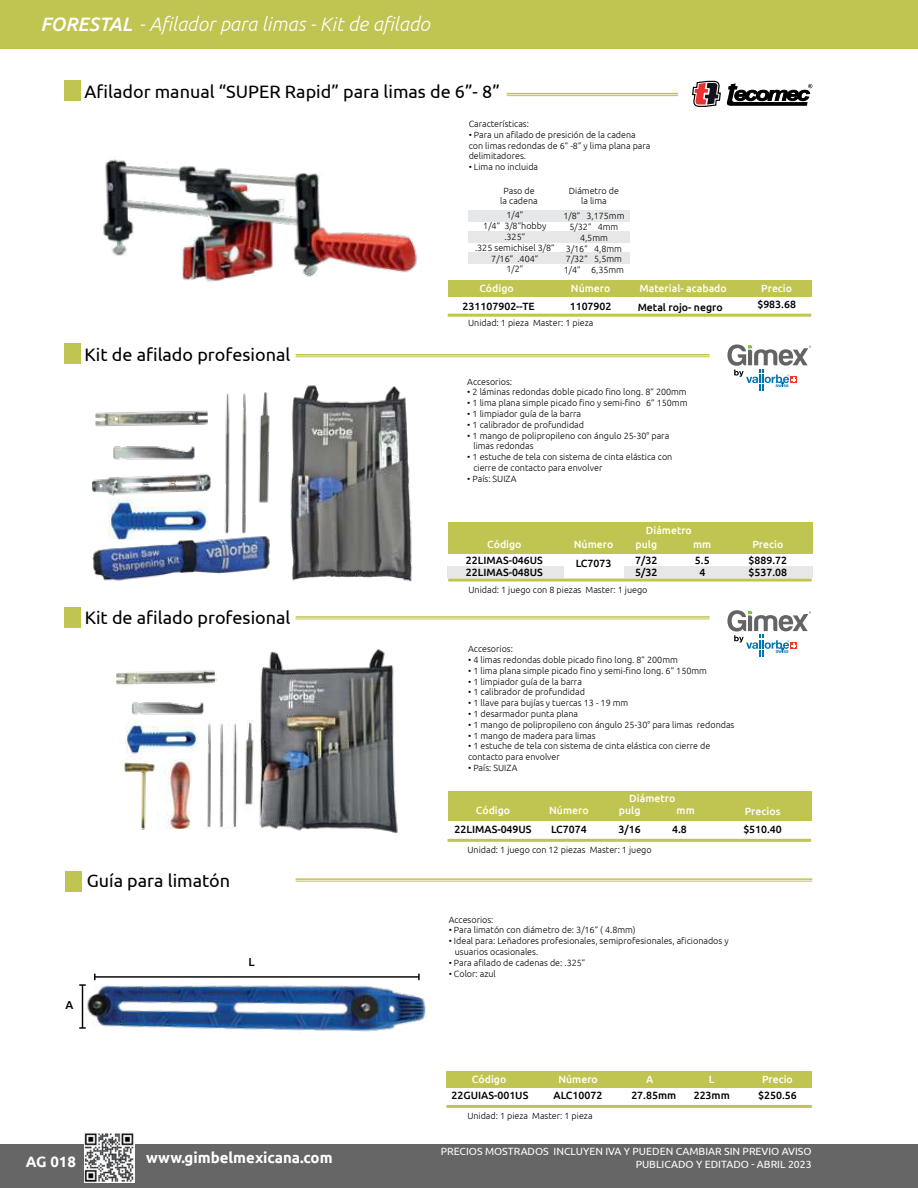
<style>
.page{position:relative;width:918px;height:1188px;background:#fff}
.page>*{position:absolute;margin:0;border:0;box-sizing:border-box;transform-origin:0 0}
.t1{font:italic 300 19.5px "Ubuntu";color:#fff}
.t2{font:18px "Ubuntu";color:#000}
.t3{font:700 15px "Ubuntu";color:#fff}
.t4{font:500 11.55px "Ubuntu";color:#000}
.t5{font:500 10.5px/12px "Ubuntu";color:#000}
.t6{font:500 10.5px "Ubuntu";color:#fff}
.t7{font:10.5px "Ubuntu";color:#fff}
.t8{font:300 9px/10.8px "Ubuntu";color:#000}
.s1{font-weight:500}
</style>
<div class="page">
<div style="left:0;top:1145px;width:917px;height:43px;background:#676667"></div>
<div style="left:0;top:0;width:917px;height:49px;background:#c0c450"></div>
<img style="left:84px;top:1133px;width:50px;height:49px">
<img style="left:102px;top:159px;width:320px;height:123px">
<img style="left:236px;top:649px;width:162px;height:184px">
<img style="left:116px;top:670px;width:101px;height:45px">
<img style="left:207px;top:720px;width:49px;height:108px">
<img style="left:125px;top:718px;width:73px;height:37px">
<img style="left:124px;top:763px;width:31px;height:67px">
<img style="left:164px;top:759px;width:27px;height:70px">
<img style="left:290px;top:385px;width:122px;height:197px">
<img style="left:92px;top:536px;width:178px;height:45px">
<img style="left:92px;top:473px;width:119px;height:26px">
<img style="left:95px;top:410px;width:113px;height:50px">
<img style="left:225px;top:392px;width:45px;height:142px">
<img style="left:109px;top:499px;width:99px;height:41px">
<img style="left:81px;top:980px;width:346px;height:52px">
<hr style="left:507px;top:93px;width:171px;height:1px;background:#c0c450">
<hr style="left:507px;top:95px;width:171px;height:1px;background:#c0c450">
<svg style="left:692px;top:80px;width:120px;height:27px"></svg>
<div style="left:64px;top:81px;width:17px;height:20px;background:#c0c450"></div>
<div style="left:448px;top:280px;width:363px;height:17px;background:#c0c450"></div>
<hr style="left:448px;top:314px;width:363px;height:3px;background:#c0c450">
<div style="left:468px;top:210px;width:162px;height:11px;background:#e6e7e8"></div>
<div style="left:468px;top:231px;width:162px;height:11px;background:#e6e7e8"></div>
<div style="left:468px;top:253px;width:162px;height:11px;background:#e6e7e8"></div>
<svg style="left:727px;top:610px;width:84px;height:46px"></svg>
<svg style="left:727px;top:345px;width:84px;height:46px"></svg>
<hr style="left:296px;top:616px;width:414px;height:2px;background:#c0c450">
<hr style="left:296px;top:619px;width:414px;height:1px;background:#c0c450">
<hr style="left:296px;top:878px;width:516px;height:2px;background:#c0c450">
<hr style="left:296px;top:881px;width:516px;height:1px;background:#c0c450">
<hr style="left:296px;top:354px;width:414px;height:2px;background:#c0c450">
<hr style="left:296px;top:357px;width:414px;height:1px;background:#c0c450">
<div style="left:64px;top:608px;width:17px;height:20px;background:#c0c450"></div>
<hr style="left:448px;top:839px;width:363px;height:3px;background:#c0c450">
<div style="left:448px;top:791px;width:364px;height:30px;background:#c0c450"></div>
<div style="left:448px;top:522px;width:364px;height:31px;background:#c0c450"></div>
<div style="left:64px;top:344px;width:17px;height:20px;background:#c0c450"></div>
<hr style="left:448px;top:579px;width:364px;height:3px;background:#c0c450">
<div style="left:448px;top:566px;width:116px;height:12px;background:#e6e7e8"></div>
<div style="left:624px;top:566px;width:188px;height:12px;background:#e6e7e8"></div>
<div style="left:65px;top:871px;width:17px;height:20px;background:#c0c450"></div>
<div style="left:447px;top:1071px;width:365px;height:17px;background:#c0c450"></div>
<hr style="left:447px;top:1105px;width:365px;height:3px;background:#c0c450">
<hr style="left:95px;top:976px;width:324px;height:2px;background:#000">
<svg style="left:94px;top:974px;width:2px;height:6px"></svg>
<svg style="left:418px;top:974px;width:2px;height:6px"></svg>
<hr style="left:82px;top:985px;width:1px;height:43px;background:#000">
<svg style="left:79px;top:984px;width:7px;height:2px"></svg>
<svg style="left:79px;top:1027px;width:7px;height:2px"></svg>
<h1 class="t1" style="left:40px;top:12px;width:391px"><span class="s1">FORESTAL</span> - Afilador para limas - Kit de afilado</h1>
<h2 class="t2" style="left:85px;top:80px;width:417px">Afilador manual “SUPER Rapid” para limas de 6”- 8”</h2>
<p class="t8" style="left:469px;top:118px;width:62px">Características:</p>
<p class="t8" style="left:469px;top:129px;width:183px">• Para un afilado de presición de la cadena con limas redondas de 6” -8” y lima plana para delimitadores.</p>
<p class="t8" style="left:469px;top:161px;width:71px">• Lima no incluida</p>
<p class="t8" style="left:500px;top:185px;width:39px;text-align:center">Paso de la cadena</p>
<p class="t8" style="left:569px;top:185px;width:52px;text-align:center">Diámetro de la lima</p>
<p class="t8" style="left:475px;top:209px;width:81px;text-align:center">1/4”<br>1/4” 3/8”hobby .325”<br>.325 semichisel 3/8”<br>7/16” .404”<br>1/2”</p>
<p class="t8" style="left:563px;top:210px;width:63px;text-align:center">1/8” 3,175mm<br>5/32” 4mm<br>4,5mm<br>3/16” 4,8mm<br>7/32” 5,5mm<br>1/4” 6,35mm</p>
<p class="t6" style="left:479px;top:282px;width:36px">Código</p>
<p class="t6" style="left:571px;top:282px;width:41px">Número</p>
<p class="t6" style="left:761px;top:282px;width:32px">Precio</p>
<p class="t6" style="left:639px;top:282px;width:89px">Material- acabado</p>
<h2 class="t2" style="left:85px;top:344px;width:207px">Kit de afilado profesional</h2>
<h2 class="t2" style="left:85px;top:607px;width:207px">Kit de afilado profesional</h2>
<h2 class="t2" style="left:87px;top:870px;width:145px">Guía para limatón</h2>
<p class="t4" style="left:66px;top:998px;width:9px">A</p>
<p class="t4" style="left:249px;top:955px;width:8px">L</p>
<p class="t5" style="left:463px;top:300px;width:74px">231107902--TE</p>
<p class="t5" style="left:570px;top:300px;width:43px">1107902</p>
<p class="t5" style="left:638px;top:300px;width:87px">Metal rojo- negro</p>
<p class="t8" style="left:468px;top:318px;width:127px">Unidad: 1 pieza Master: 1 pieza</p>
<p class="t8" style="left:467px;top:376px;width:46px">Accesorios:</p>
<p class="t8" style="left:467px;top:387px;width:221px">• 2 láminas redondas doble picado fino long. 8” 200mm</p>
<p class="t8" style="left:467px;top:397px;width:222px">• 1 lima plana simple picado fino y semi-fino 6” 150mm</p>
<p class="t8" style="left:467px;top:408px;width:115px">• 1 limpiador guía de la barra</p>
<p class="t8" style="left:467px;top:419px;width:118px">• 1 calibrador de profundidad</p>
<p class="t8" style="left:473px;top:430px;width:197px;text-indent:-6px">• 1 mango de polipropileno con ángulo 25-30° para limas redondas</p>
<p class="t8" style="left:473px;top:451px;width:200px;text-indent:-6px">• 1 estuche de tela con sistema de cinta elástica con cierre de contacto para envolver</p>
<p class="t8" style="left:467px;top:473px;width:51px">• País: SUIZA</p>
<p class="t6" style="left:646px;top:524px;width:48px">Diámetro</p>
<p class="t5" style="left:757px;top:298px;width:40px">$983.68</p>
<p class="t6" style="left:487px;top:537px;width:36px">Código</p>
<p class="t6" style="left:574px;top:537px;width:41px">Número</p>
<p class="t6" style="left:636px;top:537px;width:23px">pulg</p>
<p class="t6" style="left:693px;top:537px;width:20px">mm</p>
<p class="t6" style="left:752px;top:537px;width:32px">Precio</p>
<p class="t5" style="left:576px;top:557px;width:37px">LC7073</p>
<p class="t5" style="left:635px;top:554px;width:24px">7/32<br>5/32</p>
<p class="t5" style="left:695px;top:554px;width:16px;text-align:center">5.5<br>4</p>
<p class="t8" style="left:468px;top:584px;width:181px">Unidad: 1 juego con 8 piezas Master: 1 juego</p>
<p class="t5" style="left:466px;top:554px;width:79px">22LIMAS-046US<br>22LIMAS-048US</p>
<p class="t5" style="left:749px;top:554px;width:40px">$889.72 $537.08</p>
<p class="t8" style="left:468px;top:643px;width:46px">Accesorios:</p>
<p class="t8" style="left:468px;top:654px;width:211px">• 4 limas redondas doble picado fino long. 8” 200mm</p>
<p class="t8" style="left:468px;top:665px;width:240px">• 1 lima plana simple picado fino y semi-fino long. 6” 150mm</p>
<p class="t8" style="left:468px;top:676px;width:115px">• 1 limpiador guía de la barra</p>
<p class="t8" style="left:468px;top:687px;width:118px">• 1 calibrador de profundidad</p>
<p class="t8" style="left:468px;top:697px;width:162px">• 1 llave para bujías y tuercas 13 - 19 mm</p>
<p class="t8" style="left:468px;top:708px;width:112px">• 1 desarmador punta plana</p>
<p class="t8" style="left:468px;top:719px;width:268px">• 1 mango de polipropileno con ángulo 25-30° para limas redondas</p>
<p class="t8" style="left:468px;top:730px;width:129px">• 1 mango de madera para limas</p>
<p class="t8" style="left:468px;top:741px;width:244px">• 1 estuche de tela con sistema de cinta elástica con cierre de contacto para envolver</p>
<p class="t8" style="left:468px;top:762px;width:51px">• País: SUIZA</p>
<p class="t6" style="left:629px;top:791px;width:48px">Diámetro</p>
<p class="t6" style="left:476px;top:804px;width:36px">Código</p>
<p class="t6" style="left:549px;top:804px;width:41px">Número</p>
<p class="t6" style="left:619px;top:804px;width:23px">pulg</p>
<p class="t6" style="left:677px;top:804px;width:20px">mm</p>
<p class="t6" style="left:745px;top:805px;width:37px">Precios</p>
<p class="t5" style="left:454px;top:823px;width:79px">22LIMAS-049US</p>
<p class="t5" style="left:551px;top:823px;width:37px">LC7074</p>
<p class="t5" style="left:619px;top:823px;width:24px">3/16</p>
<p class="t5" style="left:672px;top:823px;width:16px">4.8</p>
<p class="t5" style="left:743px;top:823px;width:40px">$510.40</p>
<p class="t8" style="left:468px;top:844px;width:186px">Unidad: 1 juego con 12 piezas Master: 1 juego</p>
<p class="t8" style="left:449px;top:914px;width:46px">Accesorios:</p>
<p class="t8" style="left:449px;top:925px;width:189px">• Para limatón con diámetro de: 3/16” ( 4.8mm)</p>
<p class="t8" style="left:455px;top:935px;width:275px;text-indent:-6px">• Ideal para: Leñadores profesionales, semiprofesionales, aficionados y usuarios ocasionales.</p>
<p class="t8" style="left:449px;top:957px;width:138px">• Para afilado de cadenas de: .325”</p>
<p class="t8" style="left:449px;top:968px;width:49px">• Color: azul</p>
<p class="t6" style="left:472px;top:1073px;width:36px">Código</p>
<p class="t6" style="left:558px;top:1073px;width:41px">Número</p>
<p class="t6" style="left:646px;top:1073px;width:9px">A</p>
<p class="t6" style="left:709px;top:1073px;width:7px">L</p>
<p class="t6" style="left:762px;top:1073px;width:32px">Precio</p>
<p class="t5" style="left:452px;top:1089px;width:78px">22GUIAS-001US</p>
<p class="t5" style="left:554px;top:1089px;width:50px">ALC10072</p>
<p class="t5" style="left:631px;top:1089px;width:46px">27.85mm</p>
<p class="t5" style="left:694px;top:1089px;width:38px">223mm</p>
<p class="t5" style="left:758px;top:1089px;width:40px">$250.56</p>
<p class="t8" style="left:467px;top:1110px;width:127px">Unidad: 1 pieza Master: 1 pieza</p>
<p class="t7" style="left:441px;top:1145px;width:372px">PRECIOS MOSTRADOS INCLUYEN IVA Y PUEDEN CAMBIAR SIN PREVIO AVISO</p>
<h3 class="t3" style="left:26px;top:1152px;width:52px">AG 018</h3>
<h3 class="t3" style="left:146px;top:1149px;width:188px">www.gimbelmexicana.com</h3>
<p class="t7" style="left:636px;top:1158px;width:177px">PUBLICADO Y EDITADO - ABRIL 2023</p>
</div>
